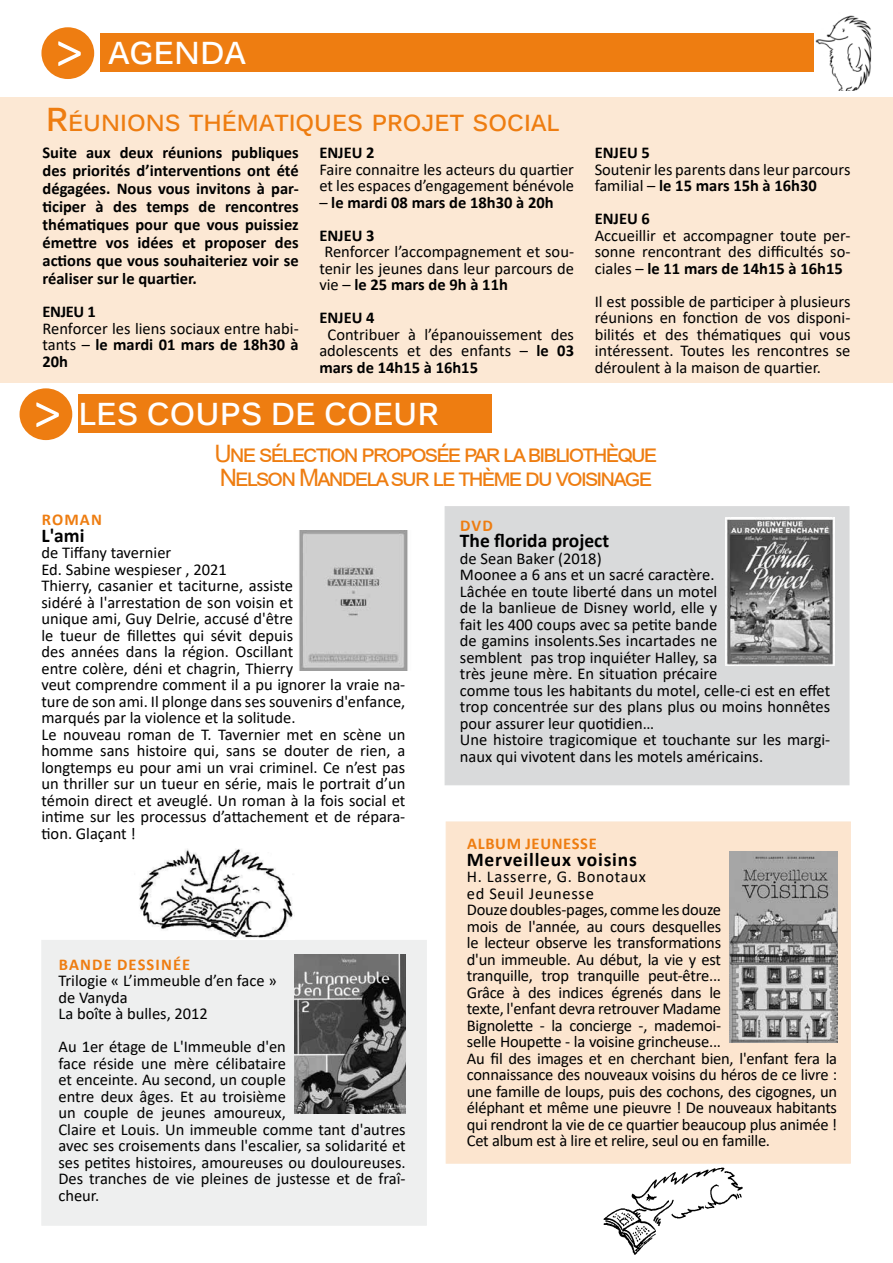
<style>
.page{position:relative;width:893px;height:1263px;background:#fff}
.page>*{position:absolute;margin:0;border:0;box-sizing:border-box;transform-origin:0 0}
.t1{font:700 31.5px "Kalinga";color:#fff}
.t2{font:24px/24px "Arial";letter-spacing:-.075em;color:#ee7d11}
.t3{font:700 23.1px "Kalinga";color:#ee7d11}
.t4{font:700 19.5px "Calibri";color:#000}
.t5{font:16.5px/16.5px "Calibri";color:#000}
.t6{font:700 16.5px/18px "Calibri";color:#000;text-align:justify}
.t7{font:700 16.5px "Calibri";letter-spacing:.06em;color:#ee7d11}
.t8{font:700 16.5px "Calibri";letter-spacing:.04em;color:#ee7d11}
.s1{font-size:33px}
.s2{font-weight:700}
.s3{font-weight:400}
</style>
<div class="page">
<div style="left:0;top:97px;width:893px;height:285px;background:#fce8d4"></div>
<img style="left:816px;top:15px;width:56px;height:76px">
<div style="left:100px;top:33px;width:713px;height:39px;background:#ee7d11"></div>
<div style="left:41px;top:27px;width:53px;height:52px;background:#ee7d11;border-radius:50%"></div>
<svg style="left:58px;top:41px;width:23px;height:25px"></svg>
<div style="left:78px;top:394px;width:414px;height:39px;background:#ee7d11"></div>
<div style="left:20px;top:388px;width:52px;height:52px;background:#ee7d11;border-radius:50%"></div>
<svg style="left:36px;top:402px;width:23px;height:25px"></svg>
<div style="left:446px;top:821px;width:405px;height:342px;background:#fce5cf;border:1px solid #fce5cf"></div>
<img style="left:730px;top:851px;width:108px;height:191px">
<div style="left:445px;top:506px;width:404px;height:279px;background:#d9dadb"></div>
<img style="left:726px;top:517px;width:109px;height:148px">
<img style="left:299px;top:531px;width:109px;height:140px">
<div style="left:41px;top:940px;width:386px;height:285px;background:#eeefef"></div>
<img style="left:294px;top:955px;width:112px;height:158px">
<img style="left:595px;top:1161px;width:151px;height:94px">
<img style="left:139px;top:849px;width:154px;height:89px">
<h1 class="t1" style="left:109px;top:33px;width:139px">AGENDA</h1>
<h3 class="t3" style="left:46px;top:108px;width:515px"><span class="s1">R</span>ÉUNIONS THÉMATIQUES PROJET SOCIAL</h3>
<p class="t6" style="left:43px;top:144px;width:258px">Suite aux deux réunions publiques des priorités d’interventions ont été dégagées. Nous vous invitons à par&shy;ticiper à des temps de rencontres thématiques pour que vous puissiez émettre vos idées et proposer des actions que vous souhaiteriez voir se réaliser sur le quartier.</p>
<p class="t6" style="left:43px;top:303px;width:55px">ENJEU 1</p>
<p class="t5" style="left:43px;top:320px;width:258px;text-align:justify">Renforcer les liens sociaux entre habi&shy;tants – <span class="s2">le mardi 01 mars de 18h30 à 20h</span></p>
<p class="t6" style="left:319px;top:144px;width:57px">ENJEU 2</p>
<p class="t5" style="left:319px;top:161px;width:256px">Faire connaitre les acteurs du quartier et les espaces d’engagement bénévole</p>
<p class="t6" style="left:319px;top:186px;width:236px;line-height:33px"><span class="s3">–</span> le mardi 08 mars de 18h30 à 20h<br>ENJEU 3</p>
<p class="t5" style="left:319px;top:243px;width:256px;text-align:justify;text-indent:5px">Renforcer l’accompagnement et sou&shy;tenir les jeunes dans leur parcours de vie – <span class="s2">le 25 mars de 9h à 11h</span></p>
<p class="t6" style="left:319px;top:309px;width:57px">ENJEU 4</p>
<p class="t5" style="left:319px;top:326px;width:256px;text-align:justify;text-indent:8px">Contribuer à l’épanouissement des adolescents et des enfants – <span class="s2">le 03 mars de 14h15 à 16h15</span></p>
<p class="t6" style="left:595px;top:144px;width:57px">ENJEU 5</p>
<p class="t5" style="left:595px;top:161px;width:257px">Soutenir les parents dans leur parcours familial – <span class="s2">le 15 mars 15h à 16h30</span></p>
<p class="t6" style="left:595px;top:210px;width:57px">ENJEU 6</p>
<p class="t5" style="left:595px;top:227px;width:257px;text-align:justify">Accueillir et accompagner toute per&shy;sonne rencontrant des difficultés so&shy;ciales – <span class="s2">le 11 mars de 14h15 à 16h15</span></p>
<p class="t5" style="left:595px;top:293px;width:257px;text-align:justify">Il est possible de participer à plusieurs réunions en fonction de vos disponi&shy;bilités et des thématiques qui vous intéressent. Toutes les rencontres se déroulent à la maison de quartier.</p>
<h1 class="t1" style="left:78px;top:394px;width:362px">LES COUPS DE COEUR</h1>
<h2 class="t2" style="left:214px;top:441px;width:444px">Une sélection proposée par la bibliothèque<br>Nelson Mandela sur le thème du voisinage</h2>
<p class="t7" style="left:42px;top:508px;width:62px">ROMAN</p>
<p class="t4" style="left:41px;top:521px;width:45px">L'ami</p>
<p class="t5" style="left:41px;top:544px;width:365px">de Tiffany tavernier<br>Ed. Sabine wespieser , 2021<br>Thierry, casanier et taciturne, assiste<br>sidéré à l'arrestation de son voisin et<br>unique ami, Guy Delrie, accusé d'être<br>le tueur de fillettes qui sévit depuis<br>des années dans la région. Oscillant<br>entre colère, déni et chagrin, Thierry<br>veut comprendre comment il a pu ignorer la vraie na&shy;ture de son ami. Il plonge dans ses souvenirs d'enfance, marqués par la violence et la solitude.<br>Le nouveau roman de T. Tavernier met en scène un homme sans histoire qui, sans se douter de rien, a longtemps eu pour ami un vrai criminel. Ce n’est pas un thriller sur un tueur en série, mais le portrait d’un témoin direct et aveuglé. Un roman à la fois social et intime sur les processus d’attachement et de répara&shy;tion. Glaçant !</p>
<p class="t7" style="left:59px;top:952px;width:133px">BANDE DESSINÉE</p>
<p class="t5" style="left:58px;top:972px;width:220px">Trilogie « L’immeuble d’en face » de Vanyda<br>La boîte à bulles, 2012</p>
<p class="t5" style="left:58px;top:1038px;width:349px">Au 1er étage de L'Immeuble d'en<br>face réside une mère célibataire<br>et enceinte. Au second, un couple<br>entre deux âges. Et au troisième<br>un couple de jeunes amoureux,<br>Claire et Louis. Un immeuble comme tant d'autres avec ses croisements dans l'escalier, sa solidarité et ses petites histoires, amoureuses ou douloureuses.<br>Des tranches de vie pleines de justesse et de fraî&shy;cheur.</p>
<p class="t7" style="left:460px;top:514px;width:34px">DVD</p>
<p class="t4" style="left:460px;top:527px;width:151px">The florida project</p>
<p class="t5" style="left:460px;top:550px;width:372px">de Sean Baker (2018)<br>Moonee a 6 ans et un sacré caractère.<br>Lâchée en toute liberté dans un motel<br>de la banlieue de Disney world, elle y<br>fait les 400 coups avec sa petite bande<br>de gamins insolents.Ses incartades ne<br>semblent pas trop inquiéter Halley, sa<br>très jeune mère. En situation précaire<br>comme tous les habitants du motel, celle-ci est en effet trop concentrée sur des plans plus ou moins honnêtes pour assurer leur quotidien…<br>Une histoire tragicomique et touchante sur les margi&shy;naux qui vivotent dans les motels américains.</p>
<p class="t8" style="left:467px;top:832px;width:131px">ALBUM JEUNESSE</p>
<p class="t4" style="left:467px;top:846px;width:172px">Merveilleux voisins</p>
<p class="t5" style="left:467px;top:868px;width:372px">H. Lasserre, G. Bonotaux<br>ed Seuil Jeunesse<br>Douze doubles-pages, comme les douze<br>mois de l'année, au cours desquelles<br>le lecteur observe les transformations<br>d'un immeuble. Au début, la vie y est<br>tranquille, trop tranquille peut-être...<br>Grâce à des indices égrenés dans le<br>texte, l'enfant devra retrouver Madame<br>Bignolette - la concierge -, mademoi-<br>selle Houpette - la voisine grincheuse...<br>Au fil des images et en cherchant bien, l'enfant fera la connaissance des nouveaux voisins du héros de ce livre : une famille de loups, puis des cochons, des cigognes, un éléphant et même une pieuvre ! De nouveaux habitants qui rendront la vie de ce quartier beaucoup plus animée !<br>Cet album est à lire et relire, seul ou en famille.</p>
</div>
